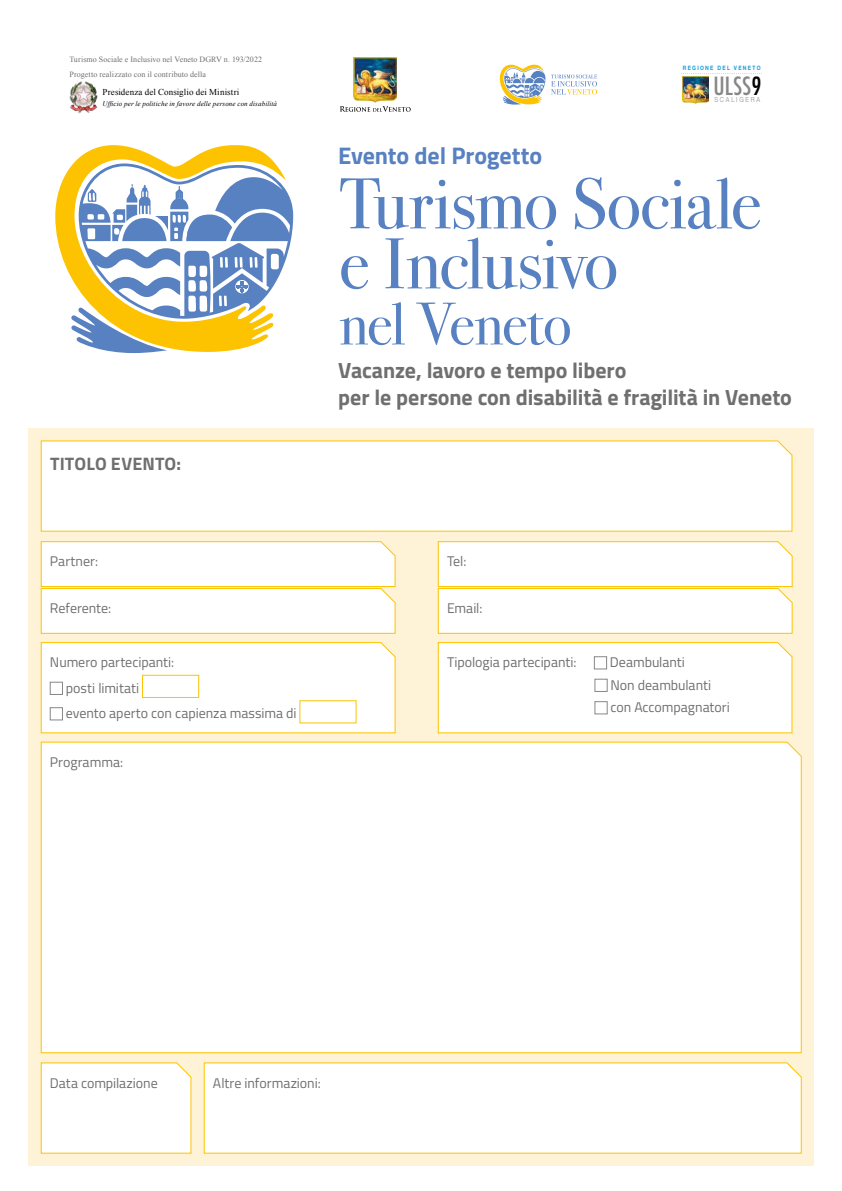
<style>
.page{position:relative;width:842px;height:1191px;background:#fff}
.page>*{position:absolute;margin:0;border:0;box-sizing:border-box;transform-origin:0 0}
.t1{font:72px/60px "Bodoni Svty Two ITCTT";letter-spacing:-.015em;color:#5881c1}
.t2{font:60px "Bodoni Svty Two ITCTT";letter-spacing:-.02em;color:#5881c1}
.t3{font:500 condensed 24.4px "Futura";color:#878787}
.t4{font:700 24px "Titillium Web";letter-spacing:-.005em;color:#5881c1}
.t5{font:700 22px/26.8px "Titillium Web";letter-spacing:-.005em;color:#706f6f}
.t6{font:700 18px "Titillium Web";letter-spacing:.01em;color:#706f6f}
.t7{font:14px/22.5px "Titillium Web";letter-spacing:-.005em;color:#706f6f}
.t8{font:9px "Times New Roman";letter-spacing:.01em;color:#000}
.t9{font:8px/15.3px "Times New Roman";letter-spacing:.01em;color:#706f6f}
.t10{font:italic 7px "Times New Roman";letter-spacing:.015em;color:#000}
.t11{font:300 7px "Helvetica Neue LT Pro";letter-spacing:.305em;color:#878787;scale:.84 1}
.t12{font:700 6px "Helvetica Neue LT Pro";letter-spacing:.25em;color:#169fdb;scale:.84 1}
.s1{color:#000}
</style>
<div class="page">
<div style="left:28px;top:428px;width:786px;height:737px;background:#fff3d7"></div>
<svg style="left:681px;top:73px;width:81px;height:1px"></svg>
<img style="left:683px;top:77px;width:25px;height:26px">
<svg style="left:340px;top:106px;width:70px;height:6px"></svg>
<img style="left:354px;top:58px;width:43px;height:45px">
<img style="left:69px;top:81px;width:29px;height:32px">
<svg style="left:500px;top:65px;width:45px;height:40px"></svg>
<svg style="left:551px;top:75px;width:46px;height:20px"></svg>
<svg style="left:55px;top:145px;width:220px;height:130px;fill:#fdc300"></svg>
<svg style="left:70px;top:163px;width:223px;height:190px"></svg>
<div style="left:41px;top:440px;width:751px;height:91px;background:#fff"></div>
<div style="left:41px;top:1062px;width:150px;height:91px;background:#fff"></div>
<svg style="left:438px;top:541px;width:355px;height:93px;background:#fefbf1"></svg>
<svg style="left:41px;top:541px;width:355px;height:93px;background:#fefbf1"></svg>
<div style="left:438px;top:642px;width:354px;height:91px;background:#fff"></div>
<div style="left:41px;top:741px;width:761px;height:312px;background:#fff"></div>
<div style="left:204px;top:1062px;width:598px;height:91px;background:#fff"></div>
<div style="left:41px;top:642px;width:355px;height:91px;background:#fff"></div>
<p class="t9" style="left:69px;top:51px;width:194px">Turismo Sociale e Inclusivo nel Veneto DGRV n. 193/2022<br>Progetto realizzato con il contributo della</p>
<p class="t8" style="left:103px;top:86px;width:138px">Presidenza del Consiglio dei Ministri</p>
<p class="t10" style="left:103px;top:99px;width:176px">Ufficio per le politiche in favore delle persone con disabilità</p>
<p class="t6" style="left:50px;top:450px;width:133px">TITOLO EVENTO:</p>
<p class="t12" style="left:683px;top:64px;width:94px">REGIONE DEL VENETO</p>
<h3 class="t4" style="left:338px;top:137px;width:205px">Evento del Progetto</h3>
<h3 class="t3" style="left:713px;top:71px;width:49px">ULSS<span class="s1">9</span></h3>
<p class="t11" style="left:714px;top:95px;width:56px">SCALIGERA</p>
<h1 class="t1" style="left:339px;top:166px;width:424px">Turismo Sociale e Inclusivo</h1>
<h2 class="t2" style="left:339px;top:275px;width:234px">nel Veneto</h2>
<h3 class="t5" style="left:338px;top:356px;width:455px">Vacanze, lavoro e tempo libero<br>per le persone con disabilità e fragilità in Veneto</h3>
<p class="t7" style="left:50px;top:549px;width:50px">Partner:</p>
<p class="t7" style="left:447px;top:549px;width:21px">Tel:</p>
<p class="t7" style="left:50px;top:596px;width:63px">Referente:</p>
<p class="t7" style="left:447px;top:596px;width:37px">Email:</p>
<p class="t7" style="left:66px;top:649px;width:232px;line-height:25.5px;text-indent:-16px">Numero partecipanti:<br>posti limitati<br>evento aperto con capienza massima di</p>
<p class="t7" style="left:50px;top:750px;width:75px">Programma:</p>
<p class="t7" style="left:50px;top:1070px;width:109px">Data compilazione</p>
<p class="t7" style="left:213px;top:1070px;width:109px">Altre informazioni:</p>
<p class="t7" style="left:447px;top:650px;width:131px">Tipologia partecipanti:</p>
<p class="t7" style="left:610px;top:650px;width:121px">Deambulanti<br>Non deambulanti con Accompagnatori</p>
</div>
